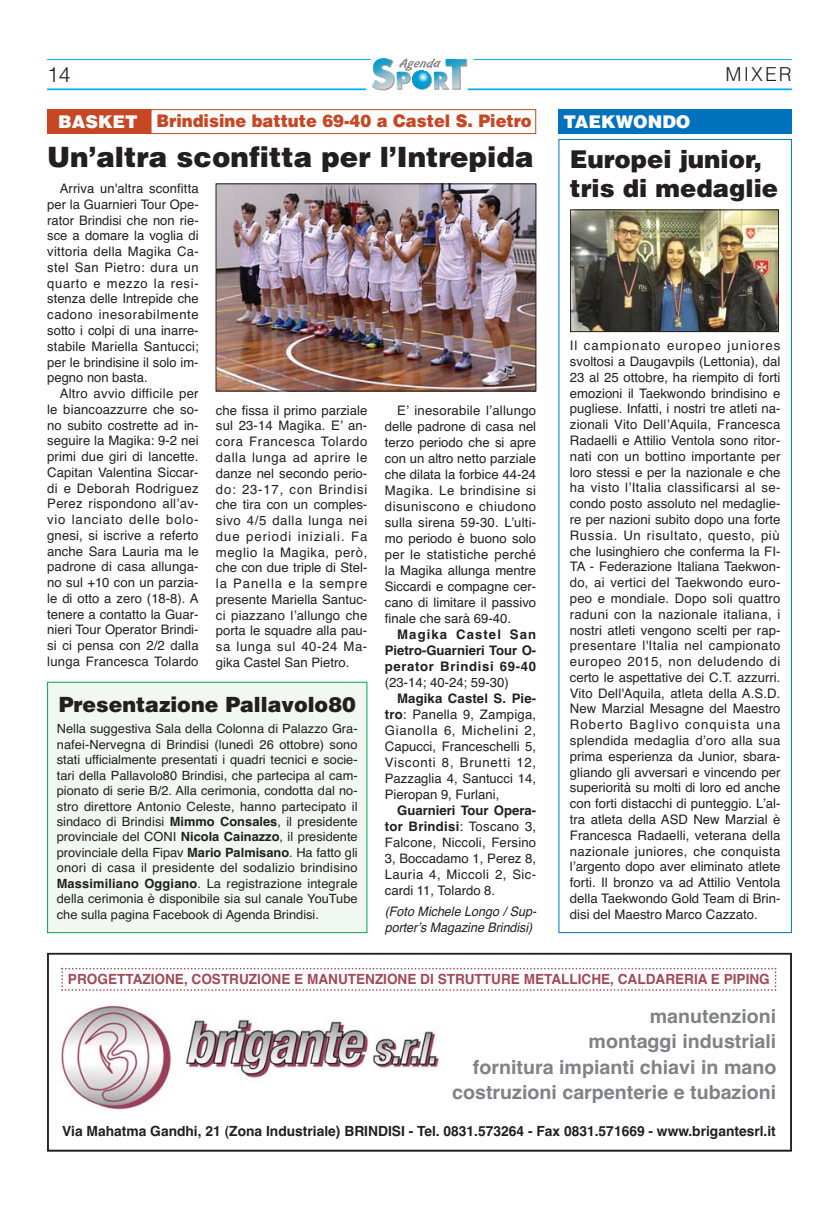
<style>
.page{position:relative;width:839px;height:1211px;background:#fff}
.page>*{position:absolute;margin:0;border:0;box-sizing:border-box;transform-origin:0 0}
.t1{font:900 28px "Helvetica";color:#231f20}
.t2{font:900 24.5px/29.4px "Helvetica";color:#231f20}
.t3{font:900 21px "Helvetica";color:#231f20}
.t4{font:300 21px "Helvetica";color:#231f20}
.t5{font:700 19.25px/25.2px "Helvetica";color:#808285;text-align:right}
.t6{font:300 19.25px "Helvetica";letter-spacing:.11em;color:#231f20}
.t7{font:900 17.5px "Helvetica";color:#fff}
.t8{font:900 17.32px "Helvetica";color:#c74623;scale:.94 1}
.t9{font:700 14px "Helvetica";color:#231f20}
.t10{font:700 14px "Helvetica";color:#a04a57}
.t11{font:13.12px/15.8px "Helvetica";color:#231f20;text-align:justify}
.t12{font:700 13.12px/15.9px "Helvetica";letter-spacing:.05em;color:#231f20;text-align:justify}
.t13{font:italic 13.12px/15.9px "Helvetica";color:#231f20;scale:.95 1}
.t14{font:12.6px/15.4px "Helvetica";color:#231f20;text-align:justify}
.s1{font-size:17.5px;color:#fff}
.s2{font-weight:700}
</style>
<div class="page">
<hr style="left:467px;top:88px;width:324px;height:2px;background:#00aeef">
<hr style="left:47px;top:88px;width:319px;height:2px;background:#00aeef">
<hr style="left:473px;top:59px;width:318px;height:1px;background:#00aeef">
<hr style="left:47px;top:59px;width:323px;height:1px;background:#00aeef">
<svg style="left:372px;top:58px;width:95px;height:32px"></svg>
<div style="left:47px;top:109px;width:104px;height:25px;background:#c74623"></div>
<div style="left:150px;top:109px;width:386px;height:25px;border:1px solid #c74623"></div>
<img style="left:218px;top:186px;width:316px;height:203px">
<div style="left:216px;top:184px;width:320px;height:207px;border:1px solid #231f20"></div>
<div style="left:558px;top:109px;width:233px;height:25px;background:#0071bc"></div>
<img style="left:572px;top:212px;width:204px;height:118px">
<div style="left:570px;top:210px;width:208px;height:122px;border:1px solid #231f20"></div>
<div style="left:48px;top:682px;width:318px;height:250px;background:#f0f8f1"></div>
<div style="left:47px;top:681px;width:320px;height:252px;border:1px solid #00a650"></div>
<div style="left:47px;top:952px;width:744px;height:199px;border:2px solid #231f20"></div>
<svg style="left:61px;top:967px;width:715px;height:23px"></svg>
<img style="left:61px;top:1005px;width:379px;height:105px">
<h3 class="t4" style="left:47px;top:61px;width:25px">14</h3>
<h3 class="t6" style="left:725px;top:62px;width:68px">MIXER</h3>
<h3 class="t8" style="left:58px;top:110px;width:505px"><span class="s1">BASKET</span> Brindisine battute 69-40 a Castel S. Pietro</h3>
<h1 class="t1" style="left:47px;top:138px;width:488px">Un’altra sconfitta per l’Intrepida</h1>
<h3 class="t7" style="left:563px;top:111px;width:129px">TAEKWONDO</h3>
<h2 class="t2" style="left:569px;top:144px;width:210px">Europei junior, tris di medaglie</h2>
<p class="t11" style="left:47px;top:180px;width:153px;text-indent:12px">Arriva un'altra sconfitta per la Guarnieri Tour Ope&shy;rator Brindisi che non rie&shy;sce a domare la voglia di vittoria della Magika Ca&shy;stel San Pietro: dura un quarto e mezzo la resi&shy;stenza delle Intrepide che cadono inesorabilmente sotto i colpi di una inarre&shy;stabile Mariella Santucci; per le brindisine il solo im&shy;pegno non basta.</p>
<p class="t11" style="left:47px;top:385px;width:153px;text-indent:12px">Altro avvio difficile per le biancoazzurre che so&shy;no subito costrette ad in&shy;seguire la Magika: 9-2 nei primi due giri di lancette.<br>Capitan Valentina Siccar&shy;di e Deborah Rodriguez Perez rispondono allʼav&shy;vio lanciato delle bolo&shy;gnesi, si iscrive a referto anche Sara Lauria ma le padrone di casa allunga&shy;no sul +10 con un parzia&shy;le di otto a zero (18-8). A tenere a contatto la Guar&shy;nieri Tour Operator Brindi&shy;si ci pensa con 2/2 dalla lunga Francesca Tolardo</p>
<p class="t11" style="left:569px;top:337px;width:212px">Il campionato europeo juniores svoltosi a Daugavpils (Lettonia), dal 23 al 25 ottobre, ha riempito di forti emozioni il Taekwondo brindisino e pugliese. Infatti, i nostri tre atleti na&shy;zionali Vito DellʼAquila, Francesca Radaelli e Attilio Ventola sono ritor&shy;nati con un bottino importante per loro stessi e per la nazionale e che ha visto lʼItalia classificarsi al se&shy;condo posto assoluto nel medaglie&shy;re per nazioni subito dopo una forte Russia. Un risultato, questo, più che lusinghiero che conferma la FI-TA - Federazione Italiana Taekwon&shy;do, ai vertici del Taekwondo euro&shy;peo e mondiale. Dopo soli quattro raduni con la nazionale italiana, i nostri atleti vengono scelti per rap&shy;presentare l'Italia nel campionato europeo 2015, non deludendo di certo le aspettative dei C.T. azzurri.<br>Vito Dell'Aquila, atleta della A.S.D.<br>New Marzial Mesagne del Maestro Roberto Baglivo conquista una splendida medaglia dʼoro alla sua prima esperienza da Junior, sbara&shy;gliando gli avversari e vincendo per superiorità su molti di loro ed anche con forti distacchi di punteggio. Lʼal&shy;tra atleta della ASD New Marzial è Francesca Radaelli, veterana della nazionale juniores, che conquista lʼargento dopo aver eliminato atlete forti. Il bronzo va ad Attilio Ventola della Taekwondo Gold Team di Brin&shy;disi del Maestro Marco Cazzato.</p>
<p class="t11" style="left:216px;top:402px;width:153px">che fissa il primo parziale sul 23-14 Magika. Eʼ an&shy;cora Francesca Tolardo dalla lunga ad aprire le danze nel secondo perio&shy;do: 23-17, con Brindisi che tira con un comples&shy;sivo 4/5 dalla lunga nei due periodi iniziali. Fa meglio la Magika, però, che con due triple di Stel&shy;la Panella e la sempre presente Mariella Santuc&shy;ci piazzano lʼallungo che porta le squadre alla pau&shy;sa lunga sul 40-24 Ma&shy;gika Castel San Pietro.</p>
<p class="t11" style="left:385px;top:402px;width:153px;text-indent:12px">Eʼ inesorabile lʼallungo delle padrone di casa nel terzo periodo che si apre con un altro netto parziale che dilata la forbice 44-24<br>Magika. Le brindisine si disuniscono e chiudono sulla sirena 59-30. Lʼulti&shy;mo periodo è buono solo per le statistiche perché la Magika allunga mentre Siccardi e compagne cer&shy;cano di limitare il passivo finale che sarà 69-40.</p>
<p class="t12" style="left:385px;top:627px;width:153px;text-indent:12px">Magika Castel San Pietro-Guarnieri Tour O&shy;perator Brindisi 69-40</p>
<p class="t11" style="left:385px;top:674px;width:125px">(23-14; 40-24; 59-30)</p>
<p class="t11" style="left:385px;top:690px;width:153px;text-indent:12px"><span class="s2">Magika Castel S. Pie&shy;tro</span>: Panella 9, Zampiga, Gianolla 6, Michelini 2, Capucci, Franceschelli 5, Visconti 8, Brunetti 12, Pazzaglia 4, Santucci 14, Pieropan 9, Furlani,</p>
<p class="t11" style="left:385px;top:802px;width:153px;text-indent:12px"><span class="s2">Guarnieri Tour Opera&shy;tor Brindisi</span>: Toscano 3, Falcone, Niccoli, Fersino 3, Boccadamo 1, Perez 8, Lauria 4, Miccoli 2, Sic&shy;cardi 11, Tolardo 8.</p>
<p class="t13" style="left:385px;top:903px;width:161px">(Foto Michele Longo / Sup&shy;porterʼs Magazine Brindisi)</p>
<h3 class="t3" style="left:59px;top:690px;width:298px">Presentazione Pallavolo80</h3>
<p class="t14" style="left:57px;top:720px;width:302px">Nella suggestiva Sala della Colonna di Palazzo Gra&shy;nafei-Nervegna di Brindisi (lunedì 26 ottobre) sono stati ufficialmente presentati i quadri tecnici e socie&shy;tari della Pallavolo80 Brindisi, che partecipa al cam&shy;pionato di serie B/2. Alla cerimonia, condotta dal no&shy;stro direttore Antonio Celeste, hanno partecipato il sindaco di Brindisi <span class="s2">Mimmo Consales</span>, il presidente provinciale del CONI <span class="s2">Nicola Cainazzo</span>, il presidente provinciale della Fipav <span class="s2">Mario Palmisano</span>. Ha fatto gli onori di casa il presidente del sodalizio brindisino <span class="s2">Massimiliano Oggiano</span>. La registrazione integrale della cerimonia è disponibile sia sul canale YouTube che sulla pagina Facebook di Agenda Brindisi.</p>
<p class="t10" style="left:68px;top:970px;width:703px">PROGETTAZIONE, COSTRUZIONE E MANUTENZIONE DI STRUTTURE METALLICHE, CALDARERIA E PIPING</p>
<h3 class="t5" style="left:452px;top:1004px;width:325px">manutenzioni<br>montaggi industriali<br>fornitura impianti chiavi in mano costruzioni carpenterie e tubazioni</h3>
<p class="t9" style="left:62px;top:1121px;width:715px">Via Mahatma Gandhi, 21 (Zona Industriale) BRINDISI - Tel. 0831.573264 - Fax 0831.571669 - www.brigantesrl.it</p>
</div>
